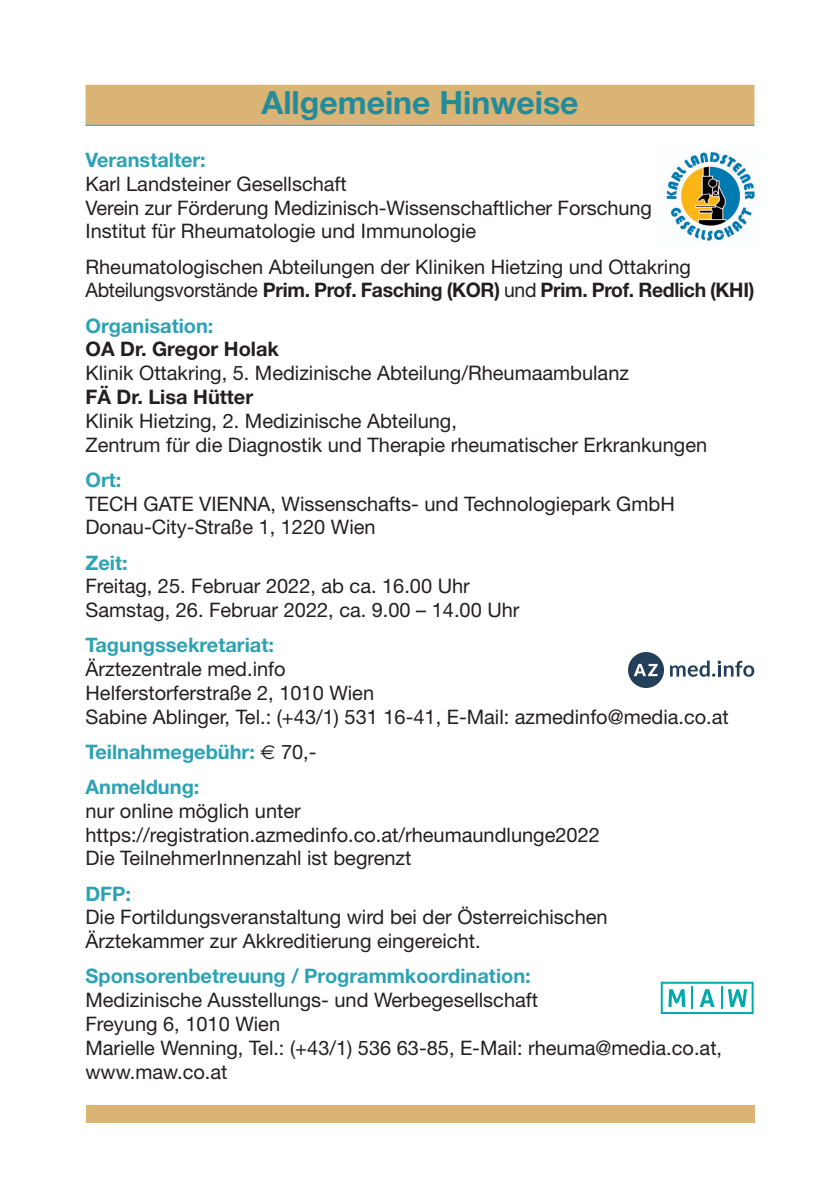
<style>
.page{position:relative;width:840px;height:1190px;background:#fff}
.page>*{position:absolute;margin:0;border:0;box-sizing:border-box;transform-origin:0 0}
.t1{font:700 32px "Helvetica Neue";color:#248b9b}
.t2{font:20px/23.8px "Helvetica Neue";color:#231f20}
.t3{font:700 20px/35.2px "Helvetica Neue";color:#2da2b4}
.t4{font:700 20px "Helvetica Neue";color:#231f20}
.s1{font-weight:700}
.s2{font-family:"Euro Sans";font-weight:400;color:#231f20}
.s3{font-weight:400;color:#231f20}
</style>
<div class="page">
<div style="left:86px;top:85px;width:668px;height:40px;background:#dab474"></div>
<hr style="left:86px;top:125px;width:668px;height:1px;background:#248b9b">
<svg style="left:670px;top:661px;width:84px;height:16px"></svg>
<svg style="left:628px;top:652px;width:36px;height:36px"></svg>
<svg style="left:661px;top:982px;width:93px;height:32px"></svg>
<hr style="left:691px;top:986px;width:2px;height:23px;background:#00aaad">
<hr style="left:721px;top:986px;width:2px;height:23px;background:#00aaad">
<img style="left:666px;top:152px;width:89px;height:89px">
<div style="left:86px;top:1105px;width:668px;height:17px;background:#dab474"></div>
<h1 class="t1" style="left:261px;top:91px;width:319px">Allgemeine Hinweise</h1>
<p class="t3" style="left:86px;top:144px;width:122px">Veranstalter:</p>
<p class="t2" style="left:86px;top:174px;width:568px">Karl Landsteiner Gesellschaft<br>Verein zur Förderung Medizinisch-Wissenschaftlicher Forschung<br>Institut für Rheumatologie und Immunologie</p>
<p class="t2" style="left:86px;top:257px;width:671px">Rheumatologischen Abteilungen der Kliniken Hietzing und Ottakring<br>Abteilungsvorstände <span class="s1">Prim. Prof. Fasching (KOR)</span> und <span class="s1">Prim. Prof. Redlich (KHI)</span></p>
<p class="t3" style="left:86px;top:310px;width:130px">Organisation:</p>
<p class="t4" style="left:86px;top:342px;width:195px">OA Dr. Gregor Holak</p>
<p class="t2" style="left:86px;top:363px;width:545px">Klinik Ottakring, 5. Medizinische Abteilung/Rheumaambulanz</p>
<p class="t4" style="left:86px;top:390px;width:169px">FÄ Dr. Lisa Hütter</p>
<p class="t2" style="left:86px;top:411px;width:623px">Klinik Hietzing, 2. Medizinische Abteilung,<br>Zentrum für die Diagnostik und Therapie rheumatischer Erkrankungen</p>
<p class="t3" style="left:86px;top:464px;width:37px">Ort:</p>
<p class="t2" style="left:86px;top:494px;width:591px">TECH GATE VIENNA, Wissenschafts- und Technologiepark GmbH<br>Donau-City-Straße 1, 1220 Wien</p>
<p class="t3" style="left:86px;top:547px;width:44px">Zeit:</p>
<p class="t2" style="left:86px;top:576px;width:436px">Freitag, 25. Februar 2022, ab ca. 16.00 Uhr<br>Samstag, 26. Februar 2022, ca. 9.00 – 14.00 Uhr</p>
<p class="t3" style="left:86px;top:629px;width:190px">Tagungssekretariat:</p>
<p class="t2" style="left:86px;top:659px;width:645px">Ärztezentrale med.info<br>Helferstorferstraße 2, 1010 Wien<br>Sabine Ablinger, Tel.: (+43/1) 531 16-41, E-Mail: azmedinfo@media.co.at</p>
<p class="t3" style="left:86px;top:736px;width:233px">Teilnahmegebühr: <span class="s2">€</span> <span class="s3">70,-<br></span>Anmeldung:</p>
<p class="t2" style="left:86px;top:801px;width:516px">nur online möglich unter https://registration.azmedinfo.co.at/rheumaundlunge2022<br>Die TeilnehmerInnenzahl ist begrenzt</p>
<p class="t3" style="left:86px;top:878px;width:47px">DFP:</p>
<p class="t2" style="left:86px;top:907px;width:524px">Die Fortildungsveranstaltung wird bei der Österreichischen<br>Ärztekammer zur Akkreditierung eingereicht.</p>
<p class="t3" style="left:86px;top:960px;width:447px">Sponsorenbetreuung / Programmkoordination:</p>
<p class="t2" style="left:86px;top:990px;width:638px">Medizinische Ausstellungs- und Werbegesellschaft<br>Freyung 6, 1010 Wien<br>Marielle Wenning, Tel.: (+43/1) 536 63-85, E-Mail: rheuma@media.co.at, www.maw.co.at</p>
</div>
